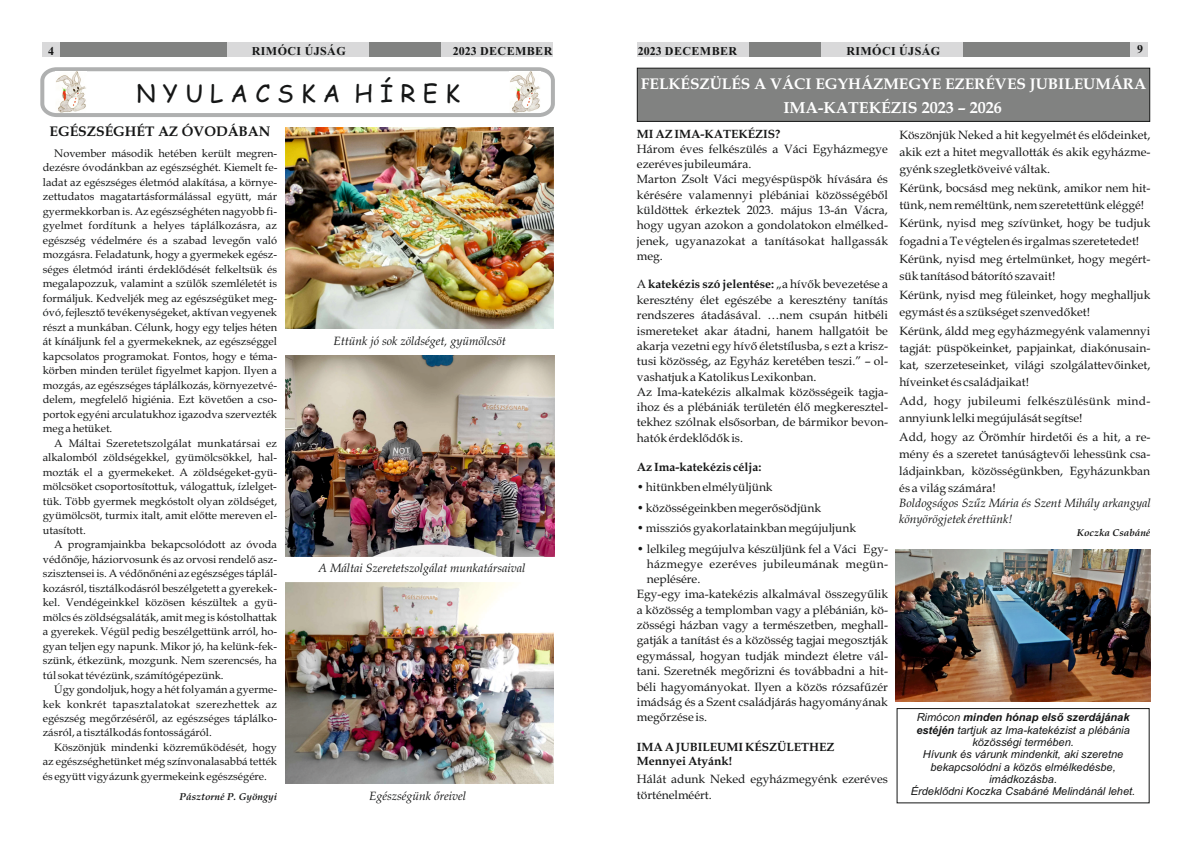
<style>
.page{position:relative;width:1191px;height:842px;background:#fff}
.page>*{position:absolute;margin:0;border:0;box-sizing:border-box;transform-origin:0 0}
.t1{font:24px "Comic Sans MS";color:#151616}
.t2{font:700 16px "Book Antiqua";color:#fff}
.t3{font:700 15.5px "Book Antiqua";color:#fff}
.t4{font:700 14px "Book Antiqua";color:#151616}
.t5{font:12px/15.3px "Book Antiqua";color:#151616}
.t6{font:italic 12px/16.6px "Book Antiqua";color:#151616}
.t7{font:700 12px/14.3px "Book Antiqua";color:#151616}
.t8{font:12px/17.1px "Book Antiqua";letter-spacing:.025em;color:#151616}
.t9{font:700 12px "Times New Roman";letter-spacing:.035em;color:#151616}
.t10{font:12px "Book Antiqua";letter-spacing:.02em;color:#151616}
.t11{font:11px/14.5px "Book Antiqua";color:#151616;text-align:justify}
.t12{font:italic 11px/12.3px "Arial";color:#151616;text-align:center}
.t13{font:italic 700 10px "Book Antiqua";color:#151616}
.s1{font-weight:700}
</style>
<div class="page">
<div style="left:42px;top:43px;width:511px;height:14px;background:#818281"></div>
<div style="left:42px;top:43px;width:17px;height:14px;background:#d9d9da"></div>
<div style="left:227px;top:43px;width:141px;height:14px;background:#d9d9da"></div>
<div style="left:441px;top:43px;width:112px;height:14px;background:#d9d9da"></div>
<div style="left:637px;top:43px;width:510px;height:14px;background:#818281"></div>
<div style="left:1130px;top:43px;width:17px;height:14px;background:#d9d9da"></div>
<div style="left:821px;top:43px;width:142px;height:14px;background:#d9d9da"></div>
<div style="left:637px;top:43px;width:112px;height:14px;background:#d9d9da"></div>
<svg style="left:40px;top:67px;width:515px;height:50px"></svg>
<img style="left:56px;top:72px;width:30px;height:40px">
<img style="left:509px;top:72px;width:31px;height:40px">
<img style="left:285px;top:127px;width:268px;height:202px">
<img style="left:285px;top:355px;width:269px;height:202px">
<img style="left:285px;top:583px;width:268px;height:200px">
<div style="left:636px;top:68px;width:514px;height:54px;background:#818281"></div>
<img style="left:896px;top:549px;width:254px;height:152px">
<div style="left:896px;top:708px;width:253px;height:95px;border:1px solid #151616"></div>
<p class="t9" style="left:48px;top:47px;width:7px">4</p>
<p class="t9" style="left:252px;top:47px;width:95px">RIMÓCI ÚJSÁG</p>
<p class="t9" style="left:453px;top:47px;width:101px">2023 DECEMBER</p>
<p class="t9" style="left:637px;top:47px;width:101px">2023 DECEMBER</p>
<p class="t9" style="left:846px;top:47px;width:95px">RIMÓCI ÚJSÁG</p>
<p class="t9" style="left:1137px;top:45px;width:7px">9</p>
<h1 class="t1" style="left:137px;top:83px;width:324px">N Y U L A C S K A H Í R E K</h1>
<p class="t3" style="left:641px;top:78px;width:507px">FELKÉSZÜLÉS A VÁCI EGYHÁZMEGYE EZERÉVES JUBILEUMÁRA</p>
<h2 class="t2" style="left:783px;top:101px;width:220px">IMA-KATEKÉZIS 2023 – 2026</h2>
<p class="t4" style="left:50px;top:126px;width:222px">EGÉSZSÉGHÉT AZ ÓVODÁBAN</p>
<p class="t11" style="left:43px;top:147px;width:236px;text-indent:11px">November második hetében került megren&shy;dezésre óvodánkban az egészséghét. Kiemelt fe&shy;ladat az egészséges életmód alakítása, a környe&shy;zettudatos magatartásformálással együtt, már gyermekkorban is. Az egészséghéten nagyobb fi&shy;gyelmet fordítunk a helyes táplálkozásra, az egészség védelmére és a szabad levegőn való mozgásra. Feladatunk, hogy a gyermekek egész&shy;séges életmód iránti érdeklődését felkeltsük és megalapozzuk, valamint a szülők szemléletét is formáljuk. Kedveljék meg az egészségüket meg&shy;óvó, fejlesztő tevékenységeket, aktívan vegyenek részt a munkában. Célunk, hogy egy teljes héten át kínáljunk fel a gyermekeknek, az egészséggel kapcsolatos programokat. Fontos, hogy e téma&shy;körben minden terület figyelmet kapjon. Ilyen a mozgás, az egészséges táplálkozás, környezetvé&shy;delem, megfelelő higiénia. Ezt követően a cso&shy;portok egyéni arculatukhoz igazodva szervezték meg a hetüket.</p>
<p class="t11" style="left:43px;top:437px;width:236px;text-indent:11px">A Máltai Szeretetszolgálat munkatársai ez alkalomból zöldségekkel, gyümölcsökkel, hal&shy;mozták el a gyermekeket. A zöldségeket-gyü&shy;mölcsöket csoportosítottuk, válogattuk, ízlelget&shy;tük. Több gyermek megkóstolt olyan zöldséget, gyümölcsöt, turmix italt, amit előtte mereven el&shy;utasított.</p>
<p class="t11" style="left:43px;top:538px;width:236px;text-indent:11px">A programjainkba bekapcsolódott az óvoda védőnője, háziorvosunk és az orvosi rendelő asz&shy;szisztensei is. A védőnőnéni az egészséges táplál&shy;kozásról, tisztálkodásról beszélgetett a gyerekek&shy;kel. Vendégeinkkel közösen készültek a gyü&shy;mölcs és zöldségsaláták, amit meg is kóstolhattak a gyerekek. Végül pedig beszélgettünk arról, ho&shy;gyan teljen egy napunk. Mikor jó, ha kelünk-fek&shy;szünk, étkezünk, mozgunk. Nem szerencsés, ha túl sokat tévézünk, számítógépezünk.</p>
<p class="t11" style="left:43px;top:683px;width:236px;text-indent:11px">Úgy gondoljuk, hogy a hét folyamán a gyerme&shy;kek konkrét tapasztalatokat szerezhettek az egészség megőrzéséről, az egészséges táplálko&shy;zásról, a tisztálkodás fontosságáról.</p>
<p class="t11" style="left:43px;top:741px;width:236px;text-indent:11px">Köszönjük mindenki közreműködését, hogy az egészséghetünket még színvonalasabbá tették és együtt vigyázunk gyermekeink egészségére.</p>
<p class="t13" style="left:179px;top:792px;width:99px">Pásztorné P. Gyöngyi</p>
<p class="t6" style="left:333px;top:334px;width:174px">Ettünk jó sok zöldséget, gyümölcsöt</p>
<p class="t6" style="left:318px;top:561px;width:208px">A Máltai Szeretetszolgálat munkatársaival</p>
<p class="t6" style="left:369px;top:789px;width:99px">Egészségünk őreivel</p>
<p class="t7" style="left:637px;top:128px;width:145px">MI AZ IMA-KATEKÉZIS?</p>
<p class="t5" style="left:637px;top:143px;width:253px">Három éves felkészülés a Váci Egyházmegye ezeréves jubileumára.<br>Marton Zsolt Váci megyéspüspök hívására és kérésére valamennyi plébániai közösségéből küldöttek érkeztek 2023. május 13-án Vácra, hogy ugyan azokon a gondolatokon elmélked&shy;jenek, ugyanazokat a tanításokat hallgassák meg.</p>
<p class="t5" style="left:637px;top:278px;width:253px">A <span class="s1">katekézis szó jelentése:</span> „a hívők bevezetése a keresztény élet egészébe a keresztény tanítás rendszeres átadásával. …nem csupán hitbéli ismereteket akar átadni, hanem hallgatóit be akarja vezetni egy hívő életstílusba, s ezt a krisz&shy;tusi közösség, az Egyház keretében teszi.” – ol&shy;vashatjuk a Katolikus Lexikonban.<br>Az Ima-katekézis alkalmak közösségeik tagja&shy;ihoz és a plébániák területén élő megkeresztel&shy;tekhez szólnak elsősorban, de bármikor bevon&shy;hatók érdeklődők is.</p>
<p class="t7" style="left:637px;top:461px;width:126px">Az Ima-katekézis célja:</p>
<p class="t5" style="left:637px;top:481px;width:137px">• hitünkben elmélyüljünk</p>
<p class="t5" style="left:637px;top:501px;width:186px">• közösségeinkben megerősödjünk</p>
<p class="t5" style="left:637px;top:522px;width:221px">• missziós gyakorlatainkban megújuljunk</p>
<p class="t5" style="left:637px;top:542px;width:253px">• lelkileg megújulva készüljünk fel a Váci Egy-</p>
<p class="t10" style="left:647px;top:559px;width:243px">házmegye ezeréves jubileumának megün-</p>
<p class="t5" style="left:647px;top:573px;width:55px">neplésére.</p>
<p class="t5" style="left:637px;top:588px;width:253px">Egy-egy ima-katekézis alkalmával összegyűlik</p>
<p class="t5" style="left:637px;top:603px;width:253px">a közösség a templomban vagy a plébánián, kö-</p>
<p class="t5" style="left:637px;top:619px;width:253px">zösségi házban vagy a természetben, meghall-</p>
<p class="t5" style="left:637px;top:634px;width:253px">gatják a tanítást és a közösség tagjai megosztják</p>
<p class="t5" style="left:637px;top:649px;width:253px">egymással, hogyan tudják mindezt életre vál-</p>
<p class="t5" style="left:637px;top:665px;width:253px">tani. Szeretnék megőrizni és továbbadni a hit-</p>
<p class="t5" style="left:637px;top:680px;width:253px">béli hagyományokat. Ilyen a közös rózsafűzér</p>
<p class="t5" style="left:637px;top:696px;width:253px">imádság és a Szent családjárás hagyományának</p>
<p class="t5" style="left:637px;top:711px;width:72px">megőrzése is.</p>
<p class="t7" style="left:637px;top:741px;width:199px">IMA A JUBILEUMI KÉSZÜLETHEZ<br>Mennyei Atyánk!</p>
<p class="t5" style="left:637px;top:773px;width:253px">Hálát adunk Neked egyházmegyénk ezeréves történelméért.</p>
<p class="t5" style="left:899px;top:128px;width:253px;line-height:17.1px;text-align:justify">Köszönjük Neked a hit kegyelmét és elődeinket, akik ezt a hitet megvallották és akik egyházme&shy;gyénk szegletköveivé váltak.</p>
<p class="t5" style="left:899px;top:180px;width:253px;line-height:17.1px">Kérünk, bocsásd meg nekünk, amikor nem hit&shy;tünk, nem reméltünk, nem szeretettünk eléggé!</p>
<p class="t5" style="left:899px;top:216px;width:253px;line-height:17.1px">Kérünk, nyisd meg szívünket, hogy be tudjuk fogadni a Te végtelen és irgalmas szeretetedet!</p>
<p class="t5" style="left:899px;top:252px;width:253px;line-height:17.1px">Kérünk, nyisd meg értelmünket, hogy megért&shy;sük tanításod bátorító szavait!</p>
<p class="t5" style="left:899px;top:288px;width:253px;line-height:17.1px">Kérünk, nyisd meg füleinket, hogy meghalljuk egymást és a szükséget szenvedőket!</p>
<p class="t5" style="left:899px;top:324px;width:253px;line-height:17.1px;text-align:justify">Kérünk, áldd meg egyházmegyénk valamennyi tagját: püspökeinket, papjainkat, diakónusain&shy;kat, szerzeteseinket, világi szolgálattevőinket, híveinket és családjaikat!</p>
<p class="t8" style="left:899px;top:394px;width:253px">Add, hogy jubileumi felkészülésünk mind&shy;annyiunk lelki megújulását segítse!</p>
<p class="t5" style="left:899px;top:429px;width:253px;line-height:17.1px;text-align:justify">Add, hogy az Örömhír hirdetői és a hit, a re&shy;mény és a szeretet tanúságtevői lehessünk csa&shy;ládjainkban, közösségünkben, Egyházunkban és a világ számára!</p>
<p class="t6" style="left:899px;top:496px;width:253px">Boldogságos Szűz Mária és Szent Mihály arkangyal könyörögjetek érettünk!</p>
<p class="t13" style="left:1076px;top:528px;width:75px">Koczka Csabáné</p>
<p class="t12" style="left:911px;top:712px;width:226px">Rimócon <span class="s1">minden hónap első szerdájának estéjén</span> tartjuk az Ima-katekézist a plébánia közösségi termében.<br>Hívunk és várunk mindenkit, aki szeretne bekapcsolódni a közös elmélkedésbe, imádkozásba.<br>Érdeklődni Koczka Csabáné Melindánál lehet.</p>
</div>
